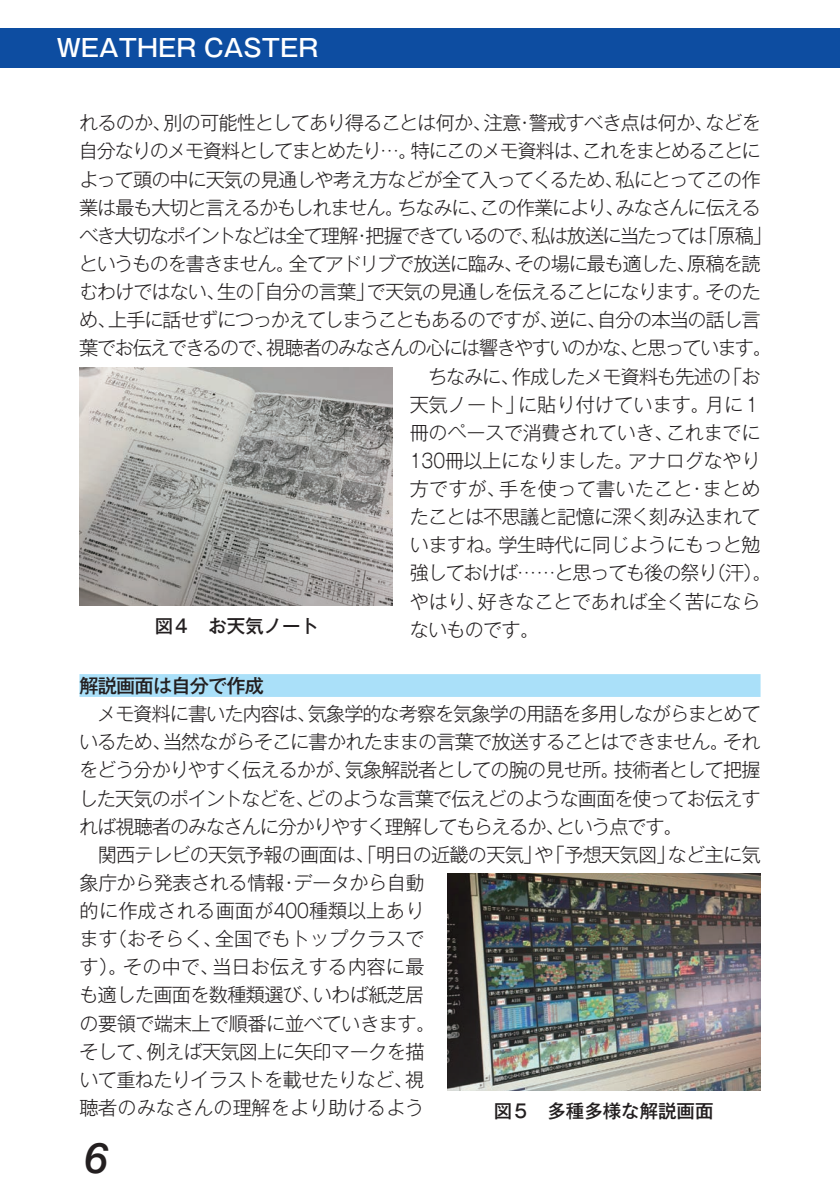
<style>
.page{position:relative;width:840px;height:1191px;background:#fff}
.page>*{position:absolute;margin:0;border:0;box-sizing:border-box;transform-origin:0 0}
.t1{font:italic 500 42px "Helvetica Neue";color:#231f20}
.t2{font:500 24px "Gothic MB101 Pro";color:#fff}
.t3{font:300 19.2px/28.2px "Gothic MB101 Pro";letter-spacing:-.045em;color:#231f20;text-align:justify}
.t4{font:300 19.2px/28.2px "Gothic MB101 Pro";letter-spacing:-.025em;color:#231f20}
.t5{font:300 19.2px "Gothic MB101 Pro";letter-spacing:-.1em;color:#231f20}
.t6{font:300 19.2px "Gothic MB101 Pro";letter-spacing:-.085em;color:#231f20}
.t7{font:300 19.2px "Gothic MB101 Pro";letter-spacing:-.07em;color:#231f20}
.t8{font:300 19.2px "Gothic MB101 Pro";letter-spacing:-.015em;color:#231f20}
.t9{font:300 19.2px "Gothic MB101 Pro";letter-spacing:-.015em;color:#231f20;scale:.9 1}
.t10{font:300 19.2px "Gothic MB101 Pro";letter-spacing:.005em;color:#231f20}
.t11{font:300 19.2px "Gothic MB101 Pro";letter-spacing:.01em;color:#231f20}
.t12{font:500 19.2px "Gothic MB101 Pro";letter-spacing:-.04em;color:#231f20}
.t13{font:500 18.4px "Gothic MB101 Pro";color:#231f20}
</style>
<div class="page">
<div style="left:79px;top:674px;width:681px;height:23px;background:#aae0f9"></div>
<div style="left:0;top:28px;width:839px;height:40px;background:#0d4da1"></div>
<img style="left:79px;top:367px;width:313px;height:238px">
<img style="left:447px;top:873px;width:313px;height:217px">
<p class="t2" style="left:57px;top:28px;width:262px">WEATHER CASTER</p>
<p class="t3" style="left:79px;top:106px;width:682px">れるのか、別の可能性としてあり得ることは何か、注意・警戒すべき点は何か、などを</p>
<p class="t7" style="left:79px;top:135px;width:683px">自分なりのメモ資料としてまとめたり…。特にこのメモ資料は、これをまとめることに</p>
<p class="t3" style="left:79px;top:162px;width:682px">よって頭の中に天気の見通しや考え方などが全て入ってくるため、私にとってこの作</p>
<p class="t3" style="left:79px;top:191px;width:682px">業は最も大切と言えるかもしれません。ちなみに、この作業により、みなさんに伝える</p>
<p class="t5" style="left:79px;top:219px;width:693px">べき大切なポイントなどは全て理解・把握できているので、私は放送に当たっては「原稿」</p>
<p class="t3" style="left:79px;top:247px;width:682px">というものを書きません。全てアドリブで放送に臨み、その場に最も適した、原稿を読</p>
<p class="t3" style="left:79px;top:275px;width:683px">むわけではない、生の「自分の言葉」で天気の見通しを伝えることになります。そのた</p>
<p class="t3" style="left:79px;top:303px;width:682px">め、上手に話せずにつっかえてしまうこともあるのですが、逆に、自分の本当の話し言</p>
<p class="t6" style="left:79px;top:332px;width:693px">葉でお伝えできるので、視聴者のみなさんの心には響きやすいのかな、と思っています。</p>
<p class="t3" style="left:428px;top:359px;width:334px">ちなみに、作成したメモ資料も先述の「お</p>
<p class="t10" style="left:409px;top:388px;width:352px">天気ノート」に貼り付けています。月に１</p>
<p class="t8" style="left:409px;top:416px;width:352px">冊のペースで消費されていき、これまでに</p>
<p class="t9" style="left:409px;top:444px;width:391px">130冊以上になりました。アナログなやり</p>
<p class="t11" style="left:409px;top:473px;width:352px">方ですが、手を使って書いたこと・まとめ</p>
<p class="t3" style="left:409px;top:500px;width:352px">たことは不思議と記憶に深く刻み込まれて</p>
<p class="t4" style="left:409px;top:528px;width:352px">いますね。学生時代に同じようにもっと勉</p>
<p class="t3" style="left:409px;top:556px;width:363px">強しておけば……と思っても後の祭り（汗）。</p>
<p class="t8" style="left:409px;top:585px;width:352px">やはり、好きなことであれば全く苦になら</p>
<p class="t3" style="left:409px;top:612px;width:131px">ないものです。</p>
<p class="t12" style="left:79px;top:669px;width:186px">解説画面は自分で作成</p>
<p class="t3" style="left:79px;top:697px;width:683px;text-indent:19px">メモ資料に書いた内容は、気象学的な考察を気象学の用語を多用しながらまとめているため、当然ながらそこに書かれたままの言葉で放送することはできません。それをどう分かりやすく伝えるかが、気象解説者としての腕の見せ所。技術者として把握した天気のポイントなどを、どのような言葉で伝えどのような画面を使ってお伝えすれば視聴者のみなさんに分かりやすく理解してもらえるか、という点です。</p>
<p class="t4" style="left:79px;top:837px;width:682px;text-indent:18px">関西テレビの天気予報の画面は、「明日の近畿の天気」や「予想天気図」など主に気象庁から発表される情報・データから自動<br>的に作成される画面が400種類以上あり<br>ます（おそらく、全国でもトップクラスで<br>す）。その中で、当日お伝えする内容に最<br>も適した画面を数種類選び、いわば紙芝居<br>の要領で端末上で順番に並べていきます。<br>そして、例えば天気図上に矢印マークを描<br>いて重ねたりイラストを載せたりなど、視<br>聴者のみなさんの理解をより助けるよう</p>
<p class="t13" style="left:155px;top:610px;width:165px">図４　お天気ノート</p>
<p class="t13" style="left:493px;top:1095px;width:221px">図５　多種多様な解説画面</p>
<h1 class="t1" style="left:85px;top:1121px;width:25px">6</h1>
</div>
